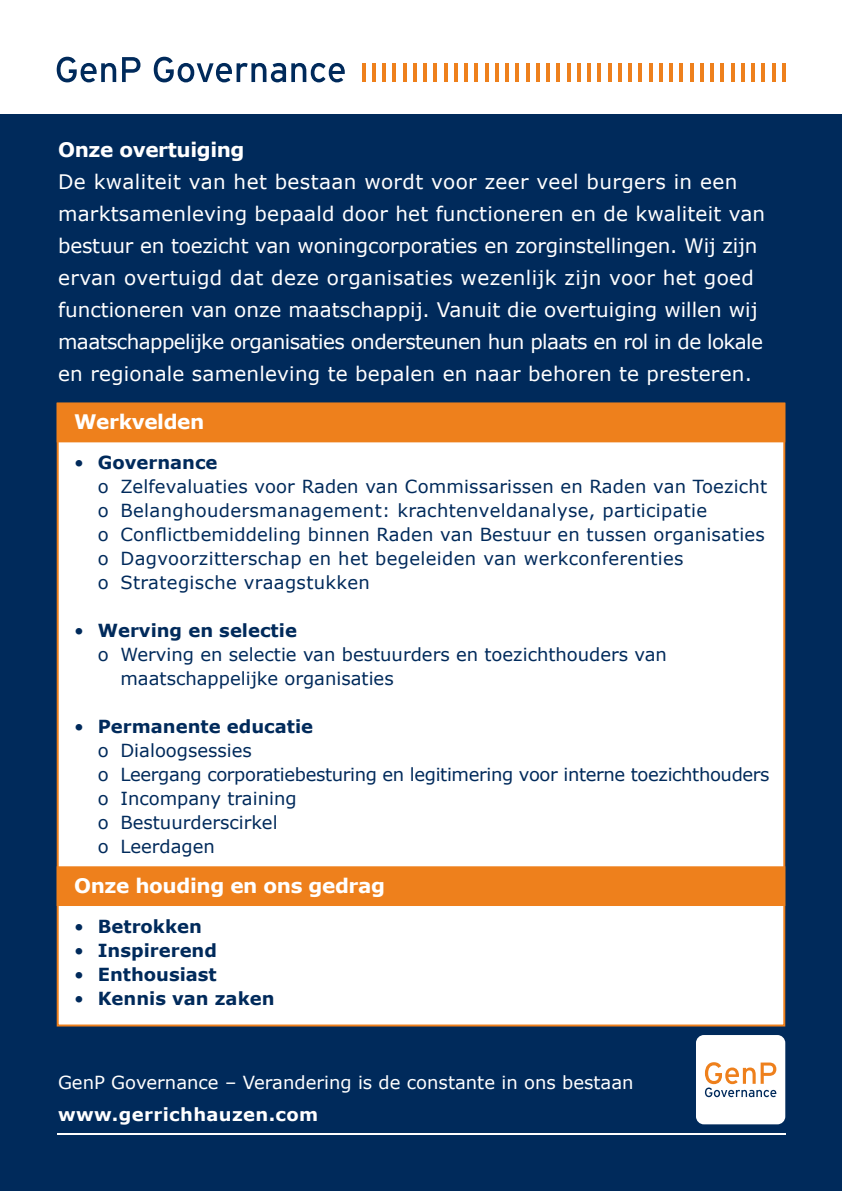
<style>
.page{position:relative;width:842px;height:1191px;background:#fff}
.page>*{position:absolute;margin:0;border:0;box-sizing:border-box;transform-origin:0 0}
.t1{font:20px/32px "Verdana";letter-spacing:.01em;color:#fff}
.t2{font:700 20px "Verdana";letter-spacing:-.02em;color:#fff}
.t3{font:18px/24px "Verdana";letter-spacing:.01em;color:#002a5b}
.t4{font:18px/24px "Verdana";letter-spacing:-.02em;color:#002a5b}
.t5{font:700 18px "Verdana";color:#002a5b}
.t6{font:18px "Verdana";color:#fff}
.t7{font:700 18px "Verdana";letter-spacing:.02em;color:#fff}
.s1{font-weight:700}
.s2{font-weight:400}
</style>
<div class="page">
<div style="left:0;top:113px;width:842px;height:1078px;background:#002a5b"></div>
<hr style="left:762px;top:64px;width:3px;height:18px;background:#ee801c">
<hr style="left:751px;top:64px;width:3px;height:18px;background:#ee801c">
<hr style="left:772px;top:64px;width:3px;height:18px;background:#ee801c">
<hr style="left:782px;top:64px;width:3px;height:18px;background:#ee801c">
<hr style="left:587px;top:64px;width:4px;height:18px;background:#ee801c">
<hr style="left:577px;top:64px;width:3px;height:18px;background:#ee801c">
<hr style="left:598px;top:64px;width:3px;height:18px;background:#ee801c">
<hr style="left:608px;top:64px;width:3px;height:18px;background:#ee801c">
<hr style="left:618px;top:64px;width:3px;height:18px;background:#ee801c">
<hr style="left:628px;top:64px;width:4px;height:18px;background:#ee801c">
<hr style="left:639px;top:64px;width:3px;height:18px;background:#ee801c">
<hr style="left:649px;top:64px;width:3px;height:18px;background:#ee801c">
<hr style="left:659px;top:64px;width:3px;height:18px;background:#ee801c">
<hr style="left:669px;top:64px;width:3px;height:18px;background:#ee801c">
<hr style="left:680px;top:64px;width:3px;height:18px;background:#ee801c">
<hr style="left:690px;top:64px;width:3px;height:18px;background:#ee801c">
<hr style="left:700px;top:64px;width:3px;height:18px;background:#ee801c">
<hr style="left:710px;top:64px;width:3px;height:18px;background:#ee801c">
<hr style="left:721px;top:64px;width:3px;height:18px;background:#ee801c">
<hr style="left:731px;top:64px;width:3px;height:18px;background:#ee801c">
<hr style="left:741px;top:64px;width:3px;height:18px;background:#ee801c">
<hr style="left:413px;top:64px;width:3px;height:18px;background:#ee801c">
<hr style="left:403px;top:64px;width:3px;height:18px;background:#ee801c">
<hr style="left:424px;top:64px;width:3px;height:18px;background:#ee801c">
<hr style="left:434px;top:64px;width:3px;height:18px;background:#ee801c">
<hr style="left:444px;top:64px;width:3px;height:18px;background:#ee801c">
<hr style="left:454px;top:64px;width:3px;height:18px;background:#ee801c">
<hr style="left:464px;top:64px;width:4px;height:18px;background:#ee801c">
<hr style="left:475px;top:64px;width:3px;height:18px;background:#ee801c">
<hr style="left:485px;top:64px;width:3px;height:18px;background:#ee801c">
<hr style="left:495px;top:64px;width:3px;height:18px;background:#ee801c">
<hr style="left:505px;top:64px;width:4px;height:18px;background:#ee801c">
<hr style="left:516px;top:64px;width:3px;height:18px;background:#ee801c">
<hr style="left:526px;top:64px;width:3px;height:18px;background:#ee801c">
<hr style="left:536px;top:64px;width:3px;height:18px;background:#ee801c">
<hr style="left:546px;top:64px;width:4px;height:18px;background:#ee801c">
<hr style="left:557px;top:64px;width:3px;height:18px;background:#ee801c">
<hr style="left:567px;top:64px;width:3px;height:18px;background:#ee801c">
<hr style="left:362px;top:64px;width:3px;height:18px;background:#ee801c">
<hr style="left:372px;top:64px;width:3px;height:18px;background:#ee801c">
<hr style="left:383px;top:64px;width:3px;height:18px;background:#ee801c">
<hr style="left:393px;top:64px;width:3px;height:18px;background:#ee801c">
<svg style="left:57px;top:57px;width:59px;height:25px"></svg>
<svg style="left:122px;top:57px;width:18px;height:25px"></svg>
<svg style="left:154px;top:57px;width:191px;height:25px"></svg>
<hr style="left:57px;top:1133px;width:728px;height:2px;background:#fff">
<div style="left:57px;top:403px;width:728px;height:623px;background:#fff;border:2px solid #ee801c"></div>
<div style="left:57px;top:866px;width:728px;height:40px;background:#ee801c;border:2px solid #ee801c"></div>
<div style="left:57px;top:403px;width:728px;height:39px;background:#ee801c"></div>
<div style="left:696px;top:1035px;width:89px;height:89px;background:#fff;border-radius:8px"></div>
<svg style="left:705px;top:1062px;width:71px;height:35px"></svg>
<p class="t2" style="left:58px;top:137px;width:188px">Onze overtuiging</p>
<p class="t1" style="left:58px;top:165px;width:709px">De kwaliteit van het bestaan wordt voor zeer veel burgers in een marktsamenleving bepaald door het functioneren en de kwaliteit van bestuur en toezicht van woningcorporaties en zorginstellingen. Wij zijn ervan overtuigd dat deze organisaties wezenlijk zijn voor het goed functioneren van onze maatschappij. Vanuit die overtuiging willen wij maatschappelijke organisaties ondersteunen hun plaats en rol in de lokale en regionale samenleving te bepalen en naar behoren te presteren.</p>
<p class="t2" style="left:74px;top:409px;width:132px">Werkvelden</p>
<p class="t3" style="left:98px;top:450px;width:671px;text-indent:-24px">• <span class="s1">Governance<br></span>o Zelfevaluaties voor Raden van Commissarissen en Raden van Toezicht o Belanghoudersmanagement: krachtenveldanalyse, participatie<br>o Conflictbemiddeling binnen Raden van Bestuur en tussen organisaties o Dagvoorzitterschap en het begeleiden van werkconferenties<br>o Strategische vraagstukken</p>
<p class="t5" style="left:74px;top:619px;width:224px"><span class="s2">•</span> Werving en selectie</p>
<p class="t3" style="left:98px;top:642px;width:571px">o Werving en selectie van bestuurders en toezichthouders van</p>
<p class="t3" style="left:120px;top:666px;width:275px">maatschappelijke organisaties</p>
<p class="t4" style="left:98px;top:714px;width:673px;text-indent:-24px">• <span class="s1">Permanente educatie<br></span>o Dialoogsessies<br>o Leergang corporatiebesturing en legitimering voor interne toezichthouders o Incompany training<br>o Bestuurderscirkel<br>o Leerdagen</p>
<p class="t2" style="left:74px;top:873px;width:312px">Onze houding en ons gedrag</p>
<p class="t5" style="left:74px;top:915px;width:129px"><span class="s2">•</span> Betrokken</p>
<p class="t5" style="left:74px;top:939px;width:144px"><span class="s2">•</span> Inspirerend</p>
<p class="t5" style="left:74px;top:963px;width:144px"><span class="s2">•</span> Enthousiast</p>
<p class="t5" style="left:74px;top:987px;width:202px"><span class="s2">•</span> Kennis van zaken</p>
<p class="t6" style="left:58px;top:1071px;width:577px">GenP Governance – Verandering is de constante in ons bestaan</p>
<p class="t7" style="left:58px;top:1103px;width:262px">www.gerrichhauzen.com</p>
</div>
